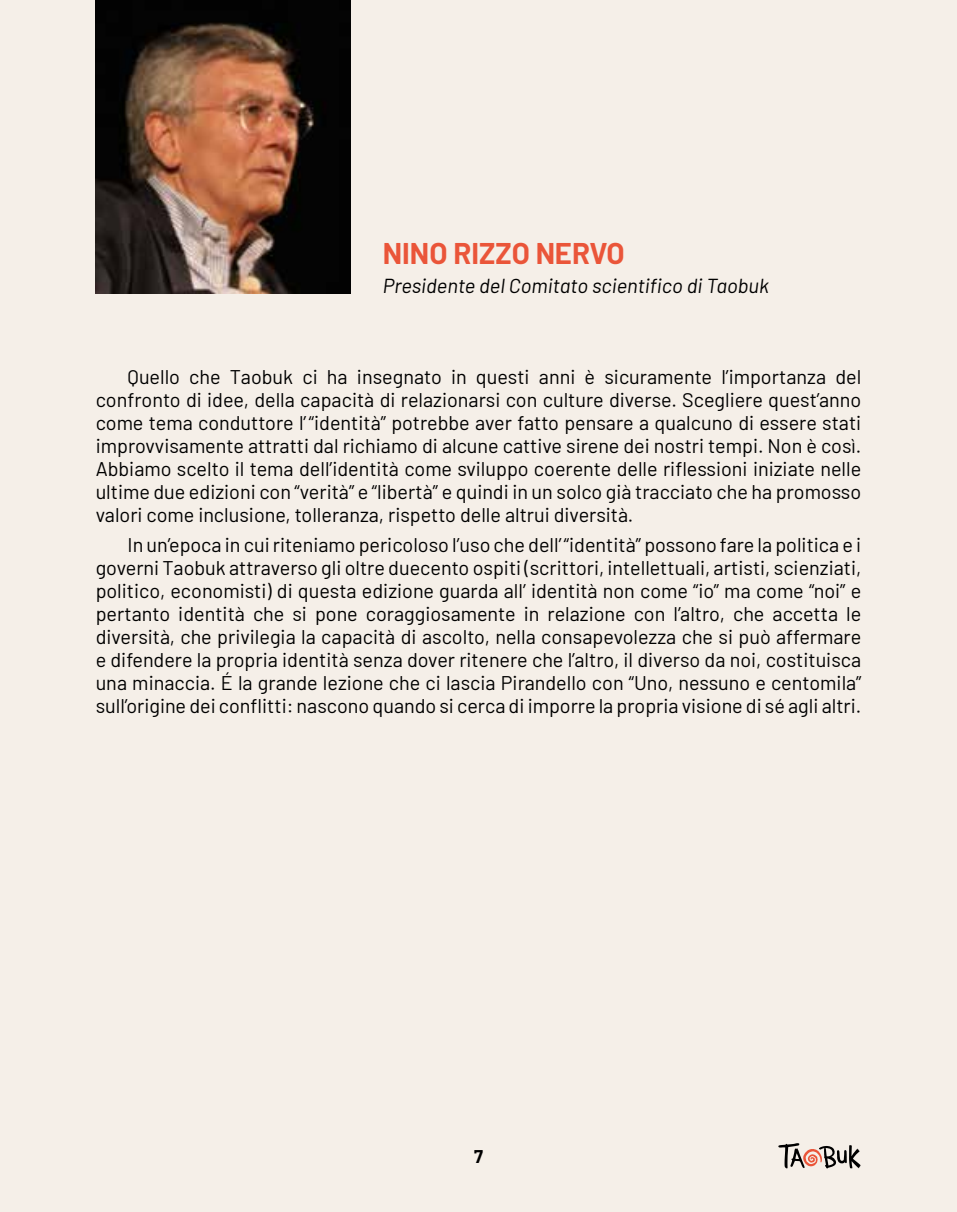
<style>
.page{position:relative;width:957px;height:1212px;background:#f5efe8}
.page>*{position:absolute;margin:0;border:0;box-sizing:border-box;transform-origin:0 0}
.t1{font:700 29.25px "Barlow";color:#ea5539}
.t2{font:italic 20.25px "Barlow";color:#000}
.t3{font:19.8px/23.2px "Barlow";color:#000;text-align:justify}
.t4{font:700 18px "Barlow";color:#000}
</style>
<div class="page">
<img style="left:96px;top:0;width:255px;height:293px">
<svg style="left:778px;top:1143px;width:83px;height:25px"></svg>
<h1 class="t1" style="left:383px;top:231px;width:243px">NINO RIZZO NERVO</h1>
<p class="t2" style="left:383px;top:271px;width:388px">Presidente del Comitato scientifico di Taobuk</p>
<p class="t3" style="left:96px;top:364px;width:767px;text-indent:32px">Quello che Taobuk ci ha insegnato in questi anni è sicuramente l’importanza del confronto di idee, della capacità di relazionarsi con culture diverse. Scegliere quest’anno come tema conduttore l’“identità” potrebbe aver fatto pensare a qualcuno di essere stati improvvisamente attratti dal richiamo di alcune cattive sirene dei nostri tempi. Non è così.<br>Abbiamo scelto il tema dell’identità come sviluppo coerente delle riflessioni iniziate nelle ultime due edizioni con “verità” e “libertà” e quindi in un solco già tracciato che ha promosso valori come inclusione, tolleranza, rispetto delle altrui diversità.</p>
<p class="t3" style="left:96px;top:531px;width:767px;text-indent:32px">In un’epoca in cui riteniamo pericoloso l’uso che dell’“identità” possono fare la politica e i governi Taobuk attraverso gli oltre duecento ospiti (scrittori, intellettuali, artisti, scienziati, politico, economisti) di questa edizione guarda all’ identità non come “io” ma come “noi” e pertanto identità che si pone coraggiosamente in relazione con l’altro, che accetta le diversità, che privilegia la capacità di ascolto, nella consapevolezza che si può affermare e difendere la propria identità senza dover ritenere che l’altro, il diverso da noi, costituisca una minaccia. É la grande lezione che ci lascia Pirandello con “Uno, nessuno e centomila” sull’origine dei conflitti: nascono quando si cerca di imporre la propria visione di sé agli altri.</p>
<p class="t4" style="left:474px;top:1143px;width:10px">7</p>
</div>
